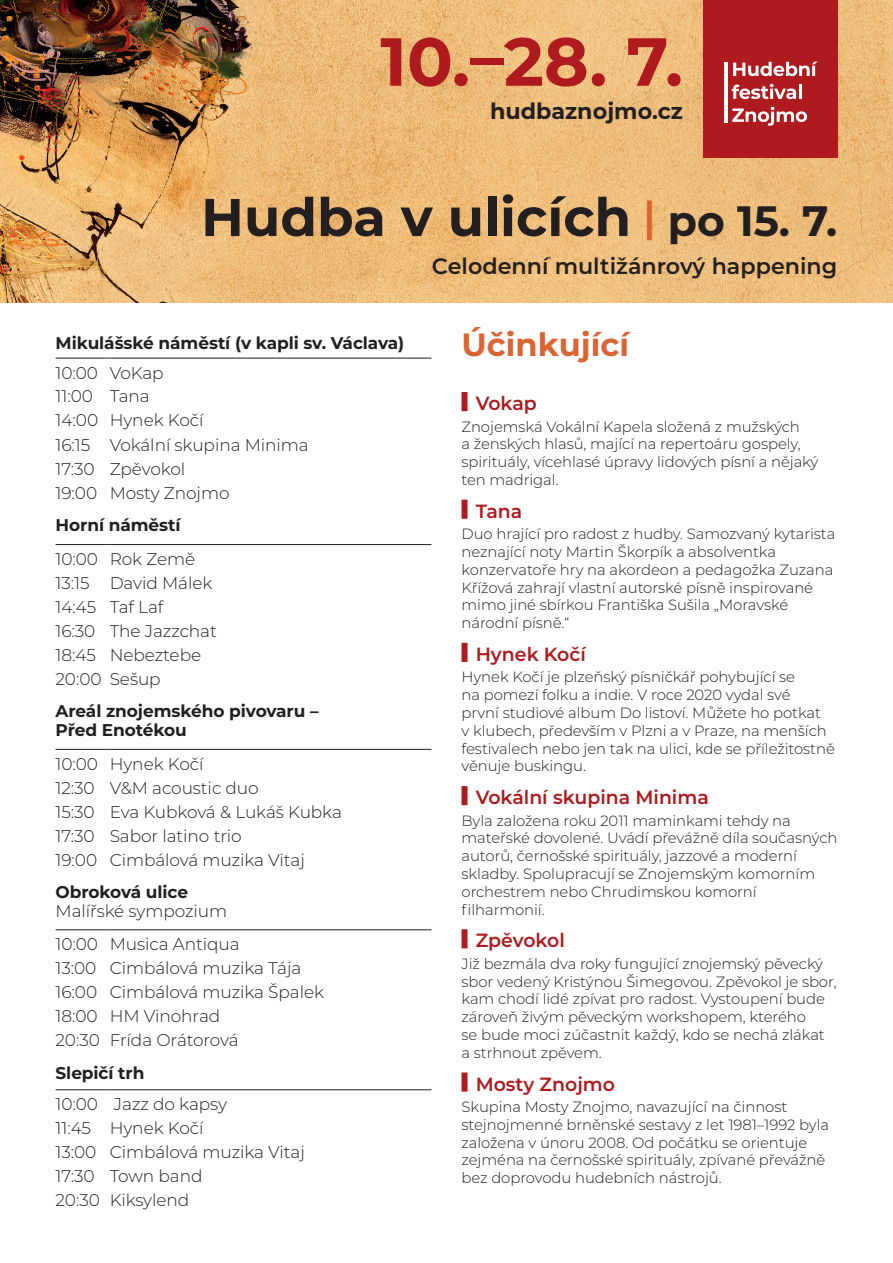
<style>
.page{position:relative;width:893px;height:1263px;background:#fff}
.page>*{position:absolute;margin:0;border:0;box-sizing:border-box;transform-origin:0 0}
.t1{font:700 67.95px "Montserrat";color:#ae1a1e}
.t2{font:700 53.1px "Montserrat";color:#231f20}
.t3{font:700 32.1px "Montserrat";color:#db6433}
.t4{font:600 22.35px "Montserrat";color:#231f20}
.t5{font:700 22.35px "Montserrat";color:#231f20}
._01_nazev{font:600 19.05px "Montserrat";color:#ae1a1e}
.SAZBA_TABULKA{font:300 16.95px "Montserrat";letter-spacing:-.005em;color:#231f20}
.SAZBA_TABULKA-2{font:700 16.95px/19px "Montserrat";letter-spacing:-.005em;color:#231f20}
.sazba_light_8_5{font:300 14.85px/17.9px "Montserrat";letter-spacing:-.005em;color:#231f20}
.s1{font-weight:600;font-size:42.45px;color:#db6433}
.s2{font-size:42.45px}
</style>
<div class="page">
<img style="left:0;top:0;width:893px;height:303px">
<hr style="left:56px;top:358px;width:54px;height:1px;background:#231f20">
<hr style="left:110px;top:358px;width:321px;height:1px;background:#231f20">
<hr style="left:56px;top:544px;width:54px;height:1px;background:#231f20">
<hr style="left:110px;top:544px;width:321px;height:1px;background:#231f20">
<hr style="left:56px;top:749px;width:54px;height:1px;background:#231f20">
<hr style="left:110px;top:749px;width:321px;height:1px;background:#231f20">
<hr style="left:56px;top:929px;width:54px;height:1px;background:#231f20">
<hr style="left:110px;top:929px;width:321px;height:1px;background:#231f20">
<hr style="left:56px;top:1089px;width:54px;height:1px;background:#231f20">
<hr style="left:110px;top:1089px;width:321px;height:1px;background:#231f20">
<div style="left:461px;top:392px;width:7px;height:19px;background:#ae1a1e"></div>
<div style="left:461px;top:500px;width:7px;height:19px;background:#ae1a1e"></div>
<div style="left:461px;top:643px;width:7px;height:19px;background:#ae1a1e"></div>
<div style="left:461px;top:786px;width:7px;height:19px;background:#ae1a1e"></div>
<div style="left:461px;top:929px;width:7px;height:19px;background:#ae1a1e"></div>
<div style="left:461px;top:1072px;width:7px;height:19px;background:#ae1a1e"></div>
<div style="left:703px;top:0;width:135px;height:158px;background:#ae1a1e"></div>
<svg style="left:733px;top:62px;width:84px;height:14px"></svg>
<svg style="left:732px;top:84px;width:64px;height:15px"></svg>
<hr style="left:799px;top:85px;width:3px;height:14px;background:#fff">
<svg style="left:732px;top:107px;width:75px;height:19px"></svg>
<hr style="left:724px;top:62px;width:4px;height:60px;background:#fff">
<p class="t1" style="left:380px;top:13px;width:304px">10.–28. 7.</p>
<p class="t5" style="left:490px;top:95px;width:194px">hudbaznojmo.cz</p>
<p class="t2" style="left:201px;top:179px;width:638px">Hudba v ulicích <span class="s1">|</span> <span class="s2">po 15. 7.</span></p>
<p class="t4" style="left:432px;top:250px;width:407px">Celodenní multižánrový happening</p>
<p class="SAZBA_TABULKA-2" style="left:56px;top:332px;width:350px">Mikulášské náměstí (v kapli sv. Václava)</p>
<p class="SAZBA_TABULKA" style="left:56px;top:361px;width:44px">10:00</p>
<p class="SAZBA_TABULKA" style="left:110px;top:361px;width:55px">VoKap</p>
<p class="SAZBA_TABULKA" style="left:56px;top:385px;width:39px">11:00</p>
<p class="SAZBA_TABULKA" style="left:110px;top:385px;width:42px">Tana</p>
<p class="SAZBA_TABULKA" style="left:56px;top:409px;width:44px">14:00</p>
<p class="SAZBA_TABULKA" style="left:110px;top:409px;width:95px">Hynek Kočí</p>
<p class="SAZBA_TABULKA" style="left:56px;top:433px;width:36px">16:15</p>
<p class="SAZBA_TABULKA" style="left:110px;top:433px;width:201px">Vokální skupina Minima</p>
<p class="SAZBA_TABULKA" style="left:56px;top:457px;width:41px">17:30</p>
<p class="SAZBA_TABULKA" style="left:110px;top:457px;width:77px">Zpěvokol</p>
<p class="SAZBA_TABULKA" style="left:56px;top:481px;width:43px">19:00</p>
<p class="SAZBA_TABULKA" style="left:110px;top:481px;width:121px">Mosty Znojmo</p>
<p class="SAZBA_TABULKA-2" style="left:56px;top:514px;width:127px">Horní náměstí</p>
<p class="SAZBA_TABULKA" style="left:56px;top:547px;width:44px">10:00</p>
<p class="SAZBA_TABULKA" style="left:110px;top:547px;width:87px">Rok Země</p>
<p class="SAZBA_TABULKA" style="left:56px;top:571px;width:35px">13:15</p>
<p class="SAZBA_TABULKA" style="left:110px;top:571px;width:104px">David Málek</p>
<p class="SAZBA_TABULKA" style="left:56px;top:595px;width:42px">14:45</p>
<p class="SAZBA_TABULKA" style="left:110px;top:595px;width:55px">Taf Laf</p>
<p class="SAZBA_TABULKA" style="left:56px;top:619px;width:41px">16:30</p>
<p class="SAZBA_TABULKA" style="left:110px;top:619px;width:109px">The Jazzchat</p>
<p class="SAZBA_TABULKA" style="left:56px;top:643px;width:42px">18:45</p>
<p class="SAZBA_TABULKA" style="left:110px;top:643px;width:93px">Nebeztebe</p>
<p class="SAZBA_TABULKA" style="left:56px;top:667px;width:48px">20:00</p>
<p class="SAZBA_TABULKA" style="left:110px;top:667px;width:53px">Sešup</p>
<p class="SAZBA_TABULKA-2" style="left:56px;top:701px;width:265px">Areál znojemského pivovaru –<br>Před Enotékou</p>
<p class="SAZBA_TABULKA" style="left:56px;top:752px;width:44px">10:00</p>
<p class="SAZBA_TABULKA" style="left:110px;top:752px;width:95px">Hynek Kočí</p>
<p class="SAZBA_TABULKA" style="left:56px;top:776px;width:41px">12:30</p>
<p class="SAZBA_TABULKA" style="left:110px;top:776px;width:151px">V&amp;M acoustic duo</p>
<p class="SAZBA_TABULKA" style="left:56px;top:800px;width:41px">15:30</p>
<p class="SAZBA_TABULKA" style="left:110px;top:800px;width:234px">Eva Kubková &amp; Lukáš Kubka</p>
<p class="SAZBA_TABULKA" style="left:56px;top:824px;width:41px">17:30</p>
<p class="SAZBA_TABULKA" style="left:110px;top:824px;width:133px">Sabor latino trio</p>
<p class="SAZBA_TABULKA" style="left:56px;top:848px;width:43px">19:00</p>
<p class="SAZBA_TABULKA" style="left:110px;top:848px;width:197px">Cimbálová muzika Vitaj</p>
<p class="SAZBA_TABULKA-2" style="left:56px;top:882px;width:134px">Obroková ulice</p>
<p class="SAZBA_TABULKA" style="left:56px;top:900px;width:173px">Malířské sympozium</p>
<p class="SAZBA_TABULKA" style="left:56px;top:933px;width:44px">10:00</p>
<p class="SAZBA_TABULKA" style="left:110px;top:933px;width:131px">Musica Antiqua</p>
<p class="SAZBA_TABULKA" style="left:56px;top:956px;width:42px">13:00</p>
<p class="SAZBA_TABULKA" style="left:110px;top:956px;width:193px">Cimbálová muzika Tája</p>
<p class="SAZBA_TABULKA" style="left:56px;top:981px;width:43px">16:00</p>
<p class="SAZBA_TABULKA" style="left:110px;top:981px;width:216px">Cimbálová muzika Špalek</p>
<p class="SAZBA_TABULKA" style="left:56px;top:1005px;width:44px">18:00</p>
<p class="SAZBA_TABULKA" style="left:110px;top:1005px;width:112px">HM Vinohrad</p>
<p class="SAZBA_TABULKA" style="left:56px;top:1029px;width:46px">20:30</p>
<p class="SAZBA_TABULKA" style="left:110px;top:1029px;width:130px">Frída Orátorová</p>
<p class="SAZBA_TABULKA-2" style="left:56px;top:1062px;width:90px">Slepičí trh</p>
<p class="SAZBA_TABULKA" style="left:56px;top:1093px;width:44px">10:00</p>
<p class="SAZBA_TABULKA" style="left:114px;top:1093px;width:115px">Jazz do kapsy</p>
<p class="SAZBA_TABULKA" style="left:56px;top:1116px;width:37px">11:45</p>
<p class="SAZBA_TABULKA" style="left:110px;top:1116px;width:95px">Hynek Kočí</p>
<p class="SAZBA_TABULKA" style="left:56px;top:1140px;width:42px">13:00</p>
<p class="SAZBA_TABULKA" style="left:110px;top:1140px;width:197px">Cimbálová muzika Vitaj</p>
<p class="SAZBA_TABULKA" style="left:56px;top:1165px;width:41px">17:30</p>
<p class="SAZBA_TABULKA" style="left:110px;top:1165px;width:94px">Town band</p>
<p class="SAZBA_TABULKA" style="left:56px;top:1189px;width:46px">20:30</p>
<p class="SAZBA_TABULKA" style="left:110px;top:1189px;width:81px">Kiksylend</p>
<p class="t3" style="left:461px;top:322px;width:169px">Účinkující</p>
<p class="_01_nazev" style="left:476px;top:390px;width:63px">Vokap</p>
<p class="sazba_light_8_5" style="left:461px;top:417px;width:358px">Znojemská Vokální Kapela složená z mužských<br>a ženských hlasů, mající na repertoáru gospely, spirituály, vícehlasé úpravy lidových písní a nějaký ten madrigal.</p>
<p class="_01_nazev" style="left:476px;top:497px;width:48px">Tana</p>
<p class="sazba_light_8_5" style="left:461px;top:524px;width:375px">Duo hrající pro radost z hudby. Samozvaný kytarista neznající noty Martin Škorpík a absolventka konzervatoře hry na akordeon a pedagožka Zuzana Křížová zahrají vlastní autorské písně inspirované mimo jiné sbírkou Františka Sušila „Moravské národní písně.“</p>
<p class="_01_nazev" style="left:476px;top:641px;width:112px">Hynek Kočí</p>
<p class="sazba_light_8_5" style="left:461px;top:668px;width:375px">Hynek Kočí je plzeňský písničkář pohybující se<br>na pomezí folku a indie. V roce 2020 vydal své<br>první studiové album Do listoví. Můžete ho potkat<br>v klubech, především v Plzni a v Praze, na menších festivalech nebo jen tak na ulici, kde se příležitostně věnuje buskingu.</p>
<p class="_01_nazev" style="left:476px;top:784px;width:235px">Vokální skupina Minima</p>
<p class="sazba_light_8_5" style="left:461px;top:811px;width:377px">Byla založena roku 2011 maminkami tehdy na mateřské dovolené. Uvádí převážně díla současných autorů, černošské spirituály, jazzové a moderní skladby. Spolupracují se Znojemským komorním orchestrem nebo Chrudimskou komorní filharmonií.</p>
<p class="_01_nazev" style="left:476px;top:927px;width:91px">Zpěvokol</p>
<p class="sazba_light_8_5" style="left:461px;top:954px;width:377px">Již bezmála dva roky fungující znojemský pěvecký sbor vedený Kristýnou Šimegovou. Zpěvokol je sbor, kam chodí lidé zpívat pro radost. Vystoupení bude zároveň živým pěveckým workshopem, kterého<br>se bude moci zúčastnit každý, kdo se nechá zlákat a strhnout zpěvem.</p>
<p class="_01_nazev" style="left:476px;top:1070px;width:141px">Mosty Znojmo</p>
<p class="sazba_light_8_5" style="left:461px;top:1097px;width:369px">Skupina Mosty Znojmo, navazující na činnost stejnojmenné brněnské sestavy z let 1981–1992 byla založena v únoru 2008. Od počátku se orientuje zejména na černošské spirituály, zpívané převážně bez doprovodu hudebních nástrojů.</p>
</div>
